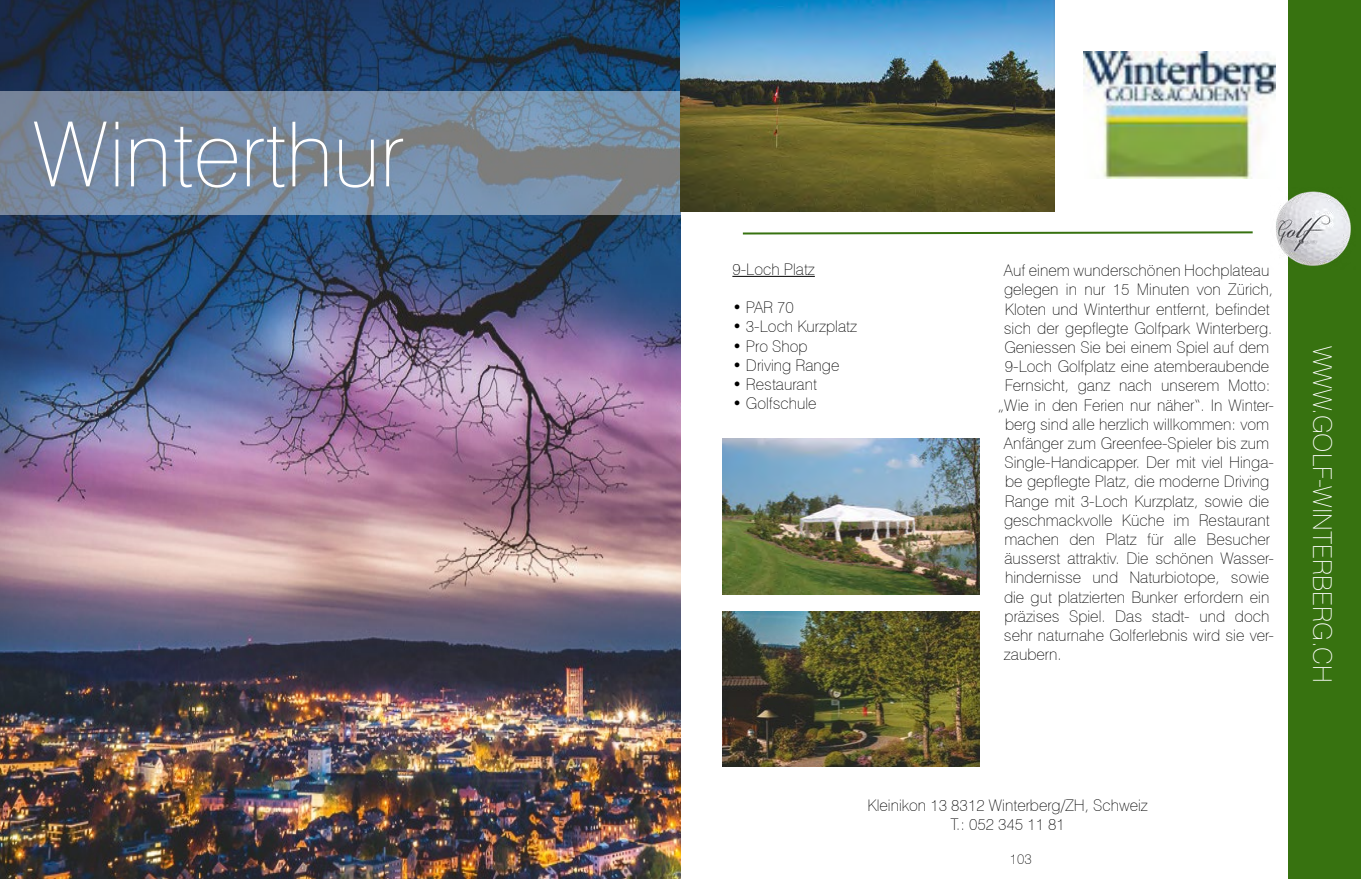
<style>
.page{position:relative;width:1361px;height:879px;background:#fff}
.page>*{position:absolute;margin:0;border:0;box-sizing:border-box;transform-origin:0 0}
.t1{font:100 90px "Swiss 721 BT";color:#fff}
.t2{font:100 26px "Swiss 721 BT";color:#fff}
.t3{font:100 16px/19.2px "Swiss 721 BT";color:#000;text-align:center}
.t4{font:100 14px "Swiss 721 BT";color:#000}
</style>
<div class="page">
<img style="left:0;top:0;width:680px;height:879px">
<svg style="left:0;top:91px;width:680px;height:123px;background:#788a9f"></svg>
<div style="left:1289px;top:0;width:72px;height:879px;background:#377210"></div>
<svg style="left:742px;top:231px;width:511px;height:4px"></svg>
<img style="left:1276px;top:187px;width:75px;height:83px">
<hr style="left:732px;top:276px;width:83px;height:1px;background:#000">
<img style="left:680px;top:0;width:374px;height:212px">
<img style="left:1083px;top:51px;width:193px;height:128px">
<img style="left:722px;top:438px;width:257px;height:156px">
<img style="left:722px;top:611px;width:257px;height:156px">
<h1 class="t1" style="left:33px;top:100px;width:372px">Winterthur</h1>
<p class="t3" style="left:732px;top:259px;width:84px">9-Loch Platz</p>
<p class="t3" style="left:732px;top:298px;width:63px">• PAR 70</p>
<p class="t3" style="left:732px;top:317px;width:126px">• 3-Loch Kurzplatz</p>
<p class="t3" style="left:732px;top:336px;width:77px">• Pro Shop</p>
<p class="t3" style="left:732px;top:355px;width:109px">• Driving Range</p>
<p class="t3" style="left:732px;top:374px;width:86px">• Restaurant</p>
<p class="t3" style="left:732px;top:394px;width:86px">• Golfschule</p>
<p class="t3" style="left:1004px;top:261px;width:267px">Auf einem wunderschönen Hochplateau</p>
<p class="t3" style="left:1004px;top:280px;width:270px">gelegen in nur 15 Minuten von Zürich,</p>
<p class="t3" style="left:1005px;top:299px;width:266px">Kloten und Winterthur entfernt, befindet</p>
<p class="t3" style="left:1004px;top:318px;width:270px">sich der gepflegte Golfpark Winterberg.</p>
<p class="t3" style="left:1004px;top:337px;width:266px">Geniessen Sie bei einem Spiel auf dem</p>
<p class="t3" style="left:1005px;top:357px;width:266px">9-Loch Golfplatz eine atemberaubende</p>
<p class="t3" style="left:1005px;top:376px;width:267px">Fernsicht, ganz nach unserem Motto:</p>
<p class="t3" style="left:998px;top:395px;width:277px">„Wie in den Ferien nur näher“. In Winter-</p>
<p class="t3" style="left:1005px;top:414px;width:266px">berg sind alle herzlich willkommen: vom</p>
<p class="t3" style="left:1004px;top:433px;width:267px">Anfänger zum Greenfee-Spieler bis zum</p>
<p class="t3" style="left:1004px;top:453px;width:271px">Single-Handicapper. Der mit viel Hinga-</p>
<p class="t3" style="left:1005px;top:472px;width:266px">be gepflegte Platz, die moderne Driving</p>
<p class="t3" style="left:1005px;top:491px;width:266px">Range mit 3-Loch Kurzplatz, sowie die</p>
<p class="t3" style="left:1004px;top:510px;width:267px">geschmackvolle Küche im Restaurant</p>
<p class="t3" style="left:1004px;top:529px;width:267px">machen den Platz für alle Besucher</p>
<p class="t3" style="left:1004px;top:549px;width:271px">äusserst attraktiv. Die schönen Wasser-</p>
<p class="t3" style="left:1005px;top:568px;width:266px">hindernisse und Naturbiotope, sowie</p>
<p class="t3" style="left:1004px;top:587px;width:267px">die gut platzierten Bunker erfordern ein</p>
<p class="t3" style="left:1004px;top:606px;width:266px">präzises Spiel. Das stadt- und doch</p>
<p class="t3" style="left:1004px;top:625px;width:272px">sehr naturnahe Golferlebnis wird sie ver-</p>
<p class="t3" style="left:1004px;top:645px;width:59px">zaubern.</p>
<h2 class="t2" style="left:1338px;top:346px;width:338px;rotate:90deg">WWW.GOLF-WINTERBERG.CH</h2>
<p class="t3" style="left:867px;top:795px;width:282px">Kleinikon 13 8312 Winterberg/ZH, Schweiz<br>T.: 052 345 11 81</p>
<p class="t4" style="left:1010px;top:850px;width:23px">103</p>
</div>
